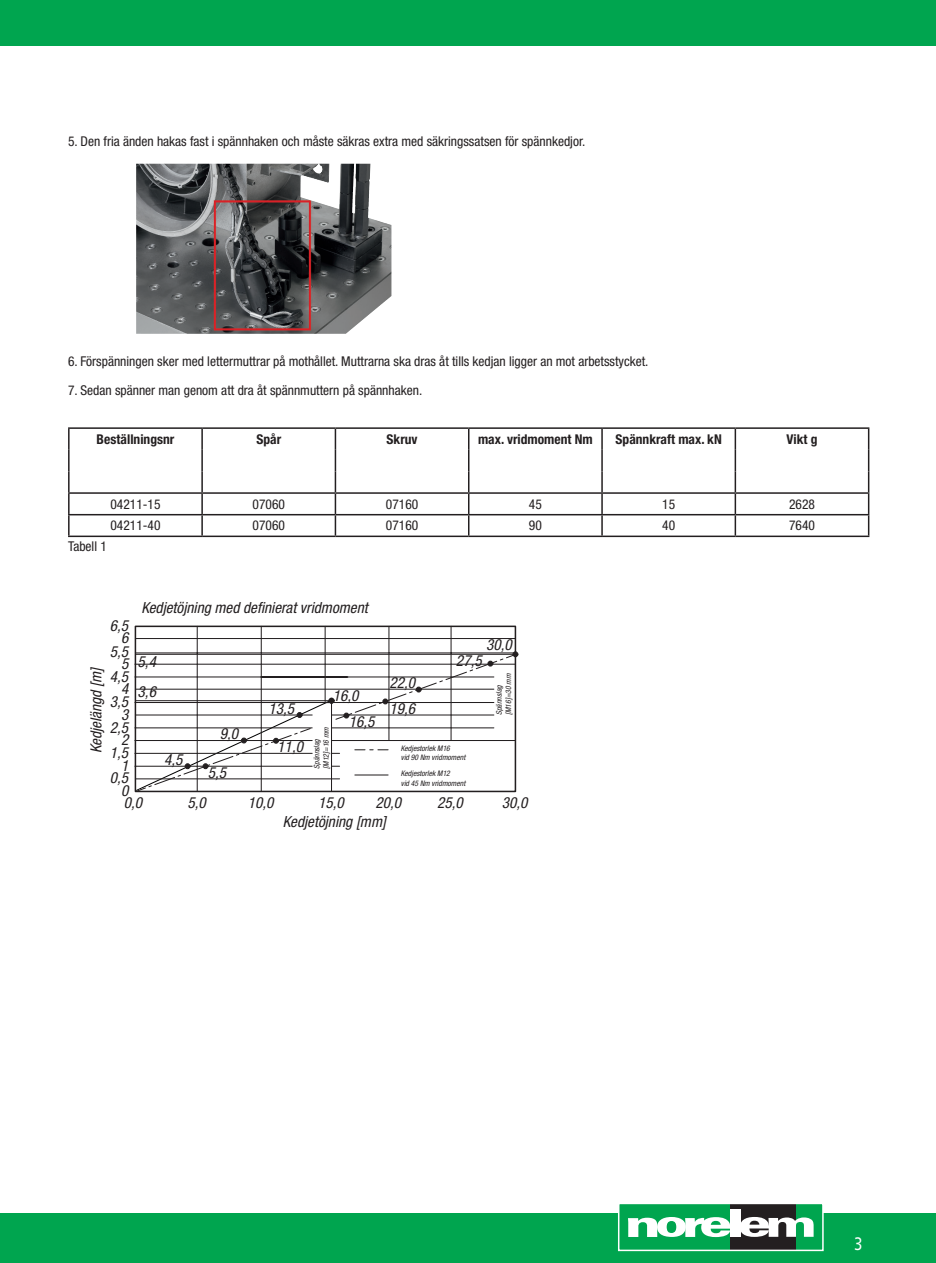
<style>
.page{position:relative;width:936px;height:1263px;background:#fff}
.page>*{position:absolute;margin:0;border:0;box-sizing:border-box;transform-origin:0 0}
.t1{font:18px "Frutiger Neue LTW1 G";color:#fff;scale:.81 1}
.t2{font:italic condensed 15.3px/25.8px "Helvetica Neue LTW1 G";color:#231f20}
.t3{font:condensed 13.5px "Helvetica Neue LTW1 G";color:#231f20}
.t4{font:700 condensed 13.5px "Helvetica Neue LTW1 G";color:#231f20}
.t5{font:italic condensed 7.65px/9.1px "Helvetica Neue LTW1 G";color:#231f20}
</style>
<div class="page">
<div style="left:0;top:0;width:935px;height:46px;background:#00a54f"></div>
<div style="left:0;top:1213px;width:935px;height:50px;background:#00a54f"></div>
<div style="left:618px;top:1203px;width:204px;height:47px;background:#00a54f"></div>
<div style="left:730px;top:1203px;width:65px;height:47px;background:#231f20"></div>
<svg style="left:628px;top:1217px;width:102px;height:20px"></svg>
<div style="left:730px;top:1209px;width:10px;height:28px;background:#fff"></div>
<svg style="left:740px;top:1217px;width:73px;height:20px"></svg>
<div style="left:618px;top:1203px;width:205px;height:48px;border:2px solid #fff"></div>
<hr style="left:135px;top:638px;width:380px;height:1px;background:#231f20">
<hr style="left:197px;top:626px;width:1px;height:165px;background:#231f20">
<hr style="left:261px;top:626px;width:1px;height:165px;background:#231f20">
<hr style="left:324px;top:626px;width:1px;height:75px;background:#231f20">
<hr style="left:388px;top:626px;width:1px;height:114px;background:#231f20">
<hr style="left:450px;top:626px;width:1px;height:114px;background:#231f20">
<svg style="left:134px;top:651px;width:384px;height:142px"></svg>
<hr style="left:355px;top:774px;width:33px;height:1px;background:#231f20">
<img style="left:136px;top:164px;width:224px;height:170px">
<hr style="left:68px;top:494px;width:2px;height:20px;background:#231f20">
<hr style="left:201px;top:494px;width:2px;height:20px;background:#231f20">
<hr style="left:334px;top:494px;width:2px;height:20px;background:#231f20">
<hr style="left:734px;top:494px;width:2px;height:20px;background:#231f20">
<hr style="left:867px;top:494px;width:2px;height:20px;background:#231f20">
<hr style="left:68px;top:514px;width:134px;height:1px;background:#231f20">
<hr style="left:68px;top:515px;width:2px;height:21px;background:#231f20">
<hr style="left:202px;top:514px;width:133px;height:1px;background:#231f20">
<hr style="left:201px;top:515px;width:2px;height:21px;background:#231f20">
<hr style="left:335px;top:514px;width:133px;height:1px;background:#231f20">
<hr style="left:334px;top:515px;width:2px;height:21px;background:#231f20">
<hr style="left:468px;top:514px;width:134px;height:1px;background:#231f20">
<hr style="left:602px;top:514px;width:133px;height:1px;background:#231f20">
<hr style="left:735px;top:514px;width:134px;height:1px;background:#231f20">
<hr style="left:734px;top:515px;width:2px;height:21px;background:#231f20">
<hr style="left:867px;top:515px;width:2px;height:21px;background:#231f20">
<hr style="left:68px;top:536px;width:134px;height:1px;background:#231f20">
<hr style="left:202px;top:536px;width:133px;height:1px;background:#231f20">
<hr style="left:335px;top:536px;width:133px;height:1px;background:#231f20">
<hr style="left:468px;top:536px;width:134px;height:1px;background:#231f20">
<hr style="left:602px;top:536px;width:133px;height:1px;background:#231f20">
<hr style="left:735px;top:536px;width:134px;height:1px;background:#231f20">
<hr style="left:68px;top:427px;width:134px;height:2px;background:#231f20">
<hr style="left:68px;top:429px;width:2px;height:21px;background:#231f20">
<hr style="left:68px;top:450px;width:2px;height:21px;background:#231f20">
<hr style="left:68px;top:471px;width:2px;height:21px;background:#231f20">
<hr style="left:68px;top:492px;width:134px;height:2px;background:#231f20">
<hr style="left:202px;top:427px;width:133px;height:2px;background:#231f20">
<hr style="left:201px;top:429px;width:2px;height:21px;background:#231f20">
<hr style="left:201px;top:450px;width:2px;height:21px;background:#231f20">
<hr style="left:201px;top:471px;width:2px;height:21px;background:#231f20">
<hr style="left:202px;top:492px;width:133px;height:2px;background:#231f20">
<hr style="left:335px;top:427px;width:133px;height:2px;background:#231f20">
<hr style="left:334px;top:429px;width:2px;height:21px;background:#231f20">
<hr style="left:334px;top:450px;width:2px;height:21px;background:#231f20">
<hr style="left:334px;top:471px;width:2px;height:21px;background:#231f20">
<hr style="left:335px;top:492px;width:133px;height:2px;background:#231f20">
<hr style="left:468px;top:427px;width:134px;height:2px;background:#231f20">
<svg style="left:468px;top:429px;width:1px;height:107px"></svg>
<hr style="left:468px;top:492px;width:134px;height:2px;background:#231f20">
<hr style="left:602px;top:427px;width:133px;height:2px;background:#231f20">
<svg style="left:601px;top:429px;width:1px;height:107px"></svg>
<hr style="left:602px;top:492px;width:133px;height:2px;background:#231f20">
<hr style="left:735px;top:427px;width:134px;height:2px;background:#231f20">
<hr style="left:734px;top:429px;width:2px;height:21px;background:#231f20">
<hr style="left:867px;top:429px;width:2px;height:21px;background:#231f20">
<hr style="left:734px;top:450px;width:2px;height:21px;background:#231f20">
<hr style="left:867px;top:450px;width:2px;height:21px;background:#231f20">
<hr style="left:734px;top:471px;width:2px;height:21px;background:#231f20">
<hr style="left:867px;top:471px;width:2px;height:21px;background:#231f20">
<hr style="left:735px;top:492px;width:134px;height:2px;background:#231f20">
<p class="t3" style="left:68px;top:133px;width:518px">5. Den fria änden hakas fast i spännhaken och måste säkras extra med säkringssatsen för spännkedjor.</p>
<p class="t3" style="left:68px;top:353px;width:582px">6. Förspänningen sker med lettermuttrar på mothållet. Muttrarna ska dras åt tills kedjan ligger an mot arbetsstycket.</p>
<p class="t3" style="left:68px;top:382px;width:355px">7. Sedan spänner man genom att dra åt spännmuttern på spännhaken.</p>
<p class="t4" style="left:97px;top:431px;width:79px">Beställningsnr</p>
<p class="t4" style="left:256px;top:431px;width:26px">Spår</p>
<p class="t4" style="left:386px;top:431px;width:32px">Skruv</p>
<p class="t4" style="left:478px;top:431px;width:116px">max. vridmoment Nm</p>
<p class="t4" style="left:615px;top:431px;width:108px">Spännkraft max. kN</p>
<p class="t4" style="left:786px;top:431px;width:32px">Vikt g</p>
<p class="t3" style="left:110px;top:496px;width:52px">04211-15</p>
<p class="t3" style="left:252px;top:496px;width:34px">07060</p>
<p class="t3" style="left:386px;top:496px;width:34px">07160</p>
<p class="t3" style="left:529px;top:496px;width:14px">45</p>
<p class="t3" style="left:662px;top:496px;width:14px">15</p>
<p class="t3" style="left:789px;top:496px;width:27px">2628</p>
<p class="t3" style="left:110px;top:518px;width:52px">04211-40</p>
<p class="t3" style="left:252px;top:518px;width:34px">07060</p>
<p class="t3" style="left:386px;top:518px;width:34px">07160</p>
<p class="t3" style="left:529px;top:518px;width:14px">90</p>
<p class="t3" style="left:662px;top:518px;width:14px">40</p>
<p class="t3" style="left:789px;top:518px;width:27px">7640</p>
<p class="t3" style="left:68px;top:538px;width:40px">Tabell 1</p>
<p class="t2" style="left:141px;top:595px;width:228px">Kedjetöjning med definierat vridmoment</p>
<p class="t2" style="left:110px;top:612px;width:20px">6,5</p>
<p class="t2" style="left:121px;top:625px;width:9px">6</p>
<p class="t2" style="left:486px;top:632px;width:27px">30,0</p>
<p class="t2" style="left:110px;top:638px;width:20px">5,5</p>
<p class="t2" style="left:456px;top:648px;width:27px">27,5</p>
<p class="t2" style="left:121px;top:649px;width:36px">5 5,4</p>
<p class="t2" style="left:83px;top:753px;width:88px;rotate:-90deg">Kedjelängd [m]</p>
<p class="t2" style="left:110px;top:663px;width:20px">4,5</p>
<p class="t5" style="left:494px;top:715px;width:43px;rotate:-90deg">Spännslag [M16]=30 mm</p>
<p class="t2" style="left:389px;top:670px;width:27px">22,0<br>19,6</p>
<p class="t2" style="left:121px;top:679px;width:36px">4 3,6</p>
<p class="t2" style="left:333px;top:682px;width:27px">16,0</p>
<p class="t2" style="left:110px;top:689px;width:20px">3,5</p>
<p class="t2" style="left:268px;top:696px;width:27px">13,5</p>
<p class="t2" style="left:277px;top:734px;width:27px">11,0</p>
<p class="t2" style="left:121px;top:702px;width:9px">3</p>
<p class="t2" style="left:349px;top:708px;width:27px">16,5</p>
<p class="t2" style="left:110px;top:714px;width:20px">2,5</p>
<p class="t5" style="left:312px;top:769px;width:43px;rotate:-90deg">Spännslag [M12]=16 mm</p>
<p class="t2" style="left:220px;top:721px;width:20px">9,0</p>
<p class="t2" style="left:208px;top:759px;width:20px">5,5</p>
<p class="t2" style="left:121px;top:727px;width:9px">2</p>
<p class="t5" style="left:401px;top:744px;width:66px">Kedjestorlek M16<br>vid 90 Nm vridmoment</p>
<p class="t5" style="left:401px;top:769px;width:66px">Kedjestorlek M12<br>vid 45 Nm vridmoment</p>
<p class="t2" style="left:110px;top:740px;width:20px">1,5</p>
<p class="t2" style="left:164px;top:746px;width:20px">4,5</p>
<p class="t2" style="left:121px;top:753px;width:9px">1</p>
<p class="t2" style="left:110px;top:765px;width:20px">0,5</p>
<p class="t2" style="left:121px;top:778px;width:9px">0</p>
<p class="t2" style="left:124px;top:790px;width:20px">0,0</p>
<p class="t2" style="left:187px;top:790px;width:20px">5,0</p>
<p class="t2" style="left:248px;top:790px;width:27px">10,0</p>
<p class="t2" style="left:318px;top:790px;width:27px">15,0</p>
<p class="t2" style="left:375px;top:790px;width:27px">20,0</p>
<p class="t2" style="left:437px;top:790px;width:27px">25,0</p>
<p class="t2" style="left:501px;top:790px;width:27px">30,0</p>
<p class="t2" style="left:283px;top:809px;width:105px">Kedjetöjning [mm]</p>
<h1 class="t1" style="left:854px;top:1230px;width:12px">3</h1>
</div>
